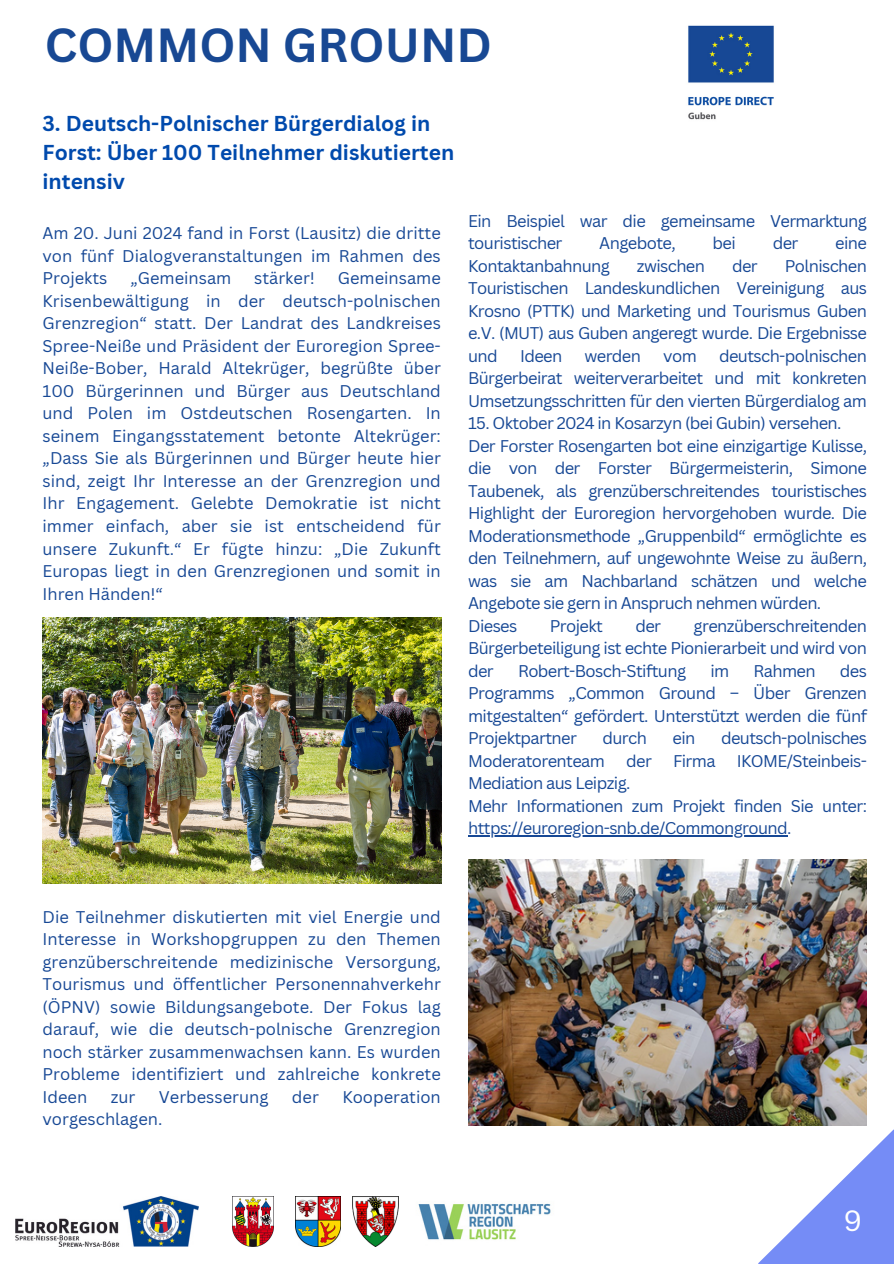
<style>
.page{position:relative;width:894px;height:1264px;background:#fff}
.page>*{position:absolute;margin:0;border:0;box-sizing:border-box;transform-origin:0 0}
.t1{font:700 46.5px "Canva Sans";color:#184893}
.t2{font:28.5px "Canva Sans";color:#fff}
.t3{font:700 21px/29.2px "Canva Sans";color:#004aad}
.t4{font:16.5px/22.5px "Canva Sans";letter-spacing:-.035em;color:#174895;text-align:justify}
.t5{font:16.5px "Canva Sans";color:#174895}
</style>
<div class="page">
<svg style="left:758px;top:1130px;width:135px;height:133px"></svg>
<img style="left:688px;top:25px;width:86px;height:95px">
<img style="left:15px;top:1196px;width:184px;height:50px">
<img style="left:233px;top:1196px;width:40px;height:50px">
<img style="left:295px;top:1196px;width:45px;height:50px">
<img style="left:352px;top:1196px;width:47px;height:50px">
<img style="left:418px;top:1203px;width:133px;height:37px">
<img style="left:468px;top:859px;width:398px;height:266px">
<hr style="left:468px;top:835px;width:319px;height:1px;background:#174895">
<img style="left:43px;top:617px;width:398px;height:266px">
<p class="t1" style="left:45px;top:12px;width:448px">COMMON GROUND</p>
<p class="t3" style="left:43px;top:108px;width:413px">3. Deutsch-Polnischer Bürgerdialog in<br>Forst: Über 100 Teilnehmer diskutierten intensiv</p>
<p class="t4" style="left:43px;top:222px;width:400px">Am 20. Juni 2024 fand in Forst (Lausitz) die dritte von fünf Dialogveranstaltungen im Rahmen des Projekts</p>
<p class="t4" style="left:43px;top:267px;width:400px;text-indent:295px">Gemeinsame Krisenbewältigung in der deutsch-polnischen Grenzregion“ statt. Der Landrat des Landkreises Spree-Neiße und Präsident der Euroregion Spree-Neiße-Bober, Harald Altekrüger, begrüßte über 100 Bürgerinnen und Bürger aus Deutschland und Polen im Ostdeutschen Rosengarten. In seinem Eingangsstatement betonte Altekrüger: „Dass Sie als Bürgerinnen und Bürger heute hier sind, zeigt Ihr Interesse an der Grenzregion und Ihr Engagement. Gelebte Demokratie ist nicht immer einfach, aber sie ist entscheidend für unsere Zukunft.“ Er fügte hinzu: „Die Zukunft Europas liegt in den Grenzregionen und somit in Ihren Händen!“</p>
<p class="t5" style="left:130px;top:267px;width:102px">„Gemeinsam</p>
<p class="t5" style="left:254px;top:267px;width:62px">stärker!</p>
<p class="t4" style="left:468px;top:209px;width:400px">Ein Beispiel war die gemeinsame Vermarktung touristischer</p>
<p class="t4" style="left:599px;top:231px;width:78px">Angebote,</p>
<p class="t4" style="left:712px;top:231px;width:25px">bei</p>
<p class="t4" style="left:772px;top:231px;width:27px">der</p>
<p class="t4" style="left:835px;top:231px;width:33px">eine</p>
<p class="t4" style="left:468px;top:254px;width:143px">Kontaktanbahnung</p>
<p class="t4" style="left:636px;top:254px;width:70px">zwischen</p>
<p class="t4" style="left:731px;top:254px;width:27px">der</p>
<p class="t4" style="left:468px;top:254px;width:400px;text-indent:316px">Polnischen Touristischen Landeskundlichen Vereinigung aus Krosno (PTTK) und Marketing und Tourismus Guben e.V. (MUT) aus Guben angeregt wurde. Die Ergebnisse und</p>
<p class="t4" style="left:468px;top:344px;width:400px;text-indent:251px">deutsch-polnischen Bürgerbeirat weiterverarbeitet und mit konkreten Umsetzungsschritten für den vierten Bürgerdialog am</p>
<p class="t4" style="left:468px;top:411px;width:375px">15. Oktober 2024 in Kosarzyn (bei Gubin) versehen.</p>
<p class="t4" style="left:468px;top:434px;width:400px">Der Forster Rosengarten bot eine einzigartige Kulisse, die von der Forster Bürgermeisterin, Simone Taubenek, als grenzüberschreitendes touristisches Highlight der Euroregion hervorgehoben wurde. Die Moderationsmethode „Gruppenbild“ ermöglichte es den Teilnehmern, auf ungewohnte Weise zu äußern, was sie am Nachbarland schätzen und welche Angebote sie gern in Anspruch nehmen würden.</p>
<p class="t4" style="left:468px;top:614px;width:51px">Dieses</p>
<p class="t4" style="left:549px;top:614px;width:55px">Projekt</p>
<p class="t4" style="left:635px;top:614px;width:27px">der</p>
<p class="t4" style="left:520px;top:344px;width:44px">Ideen</p>
<p class="t4" style="left:584px;top:344px;width:58px">werden</p>
<p class="t4" style="left:663px;top:344px;width:35px">vom</p>
<p class="t4" style="left:468px;top:614px;width:400px;text-indent:225px">grenzüberschreitenden Bürgerbeteiligung ist echte Pionierarbeit und wird von der</p>
<p class="t4" style="left:518px;top:659px;width:169px">Robert-Bosch-Stiftung</p>
<p class="t4" style="left:710px;top:659px;width:20px">im</p>
<p class="t4" style="left:753px;top:659px;width:64px">Rahmen</p>
<p class="t4" style="left:468px;top:659px;width:400px;text-indent:372px">des Programms „Common Ground – Über Grenzen mitgestalten“ gefördert. Unterstützt werden die fünf Projektpartner</p>
<p class="t4" style="left:602px;top:726px;width:46px">durch</p>
<p class="t4" style="left:672px;top:726px;width:24px">ein</p>
<p class="t4" style="left:720px;top:726px;width:147px">deutsch-polnisches</p>
<p class="t4" style="left:468px;top:749px;width:138px">Moderatorenteam</p>
<p class="t4" style="left:626px;top:749px;width:27px">der</p>
<p class="t4" style="left:672px;top:749px;width:44px">Firma</p>
<p class="t4" style="left:736px;top:749px;width:132px">IKOME/Steinbeis-</p>
<p class="t4" style="left:468px;top:771px;width:164px">Mediation aus Leipzig.</p>
<p class="t4" style="left:468px;top:794px;width:400px">Mehr Informationen zum Projekt finden Sie unter:</p>
<p class="t4" style="left:468px;top:816px;width:325px">https://euroregion-snb.de/Commonground.</p>
<p class="t4" style="left:43px;top:905px;width:399px">Die Teilnehmer diskutierten mit viel Energie und Interesse in Workshopgruppen zu den Themen grenzüberschreitende medizinische Versorgung, Tourismus und öffentlicher Personennahverkehr (ÖPNV) sowie Bildungsangebote. Der Fokus lag darauf, wie die deutsch-polnische Grenzregion noch stärker zusammenwachsen kann. Es wurden Probleme identifiziert und zahlreiche konkrete Ideen</p>
<p class="t4" style="left:111px;top:1085px;width:26px">zur</p>
<p class="t5" style="left:159px;top:1085px;width:111px">Verbesserung</p>
<p class="t4" style="left:292px;top:1085px;width:28px">der</p>
<p class="t5" style="left:342px;top:1085px;width:100px">Kooperation</p>
<p class="t5" style="left:43px;top:1107px;width:121px">vorgeschlagen.</p>
<p class="t2" style="left:843px;top:1200px;width:20px">9</p>
</div>
